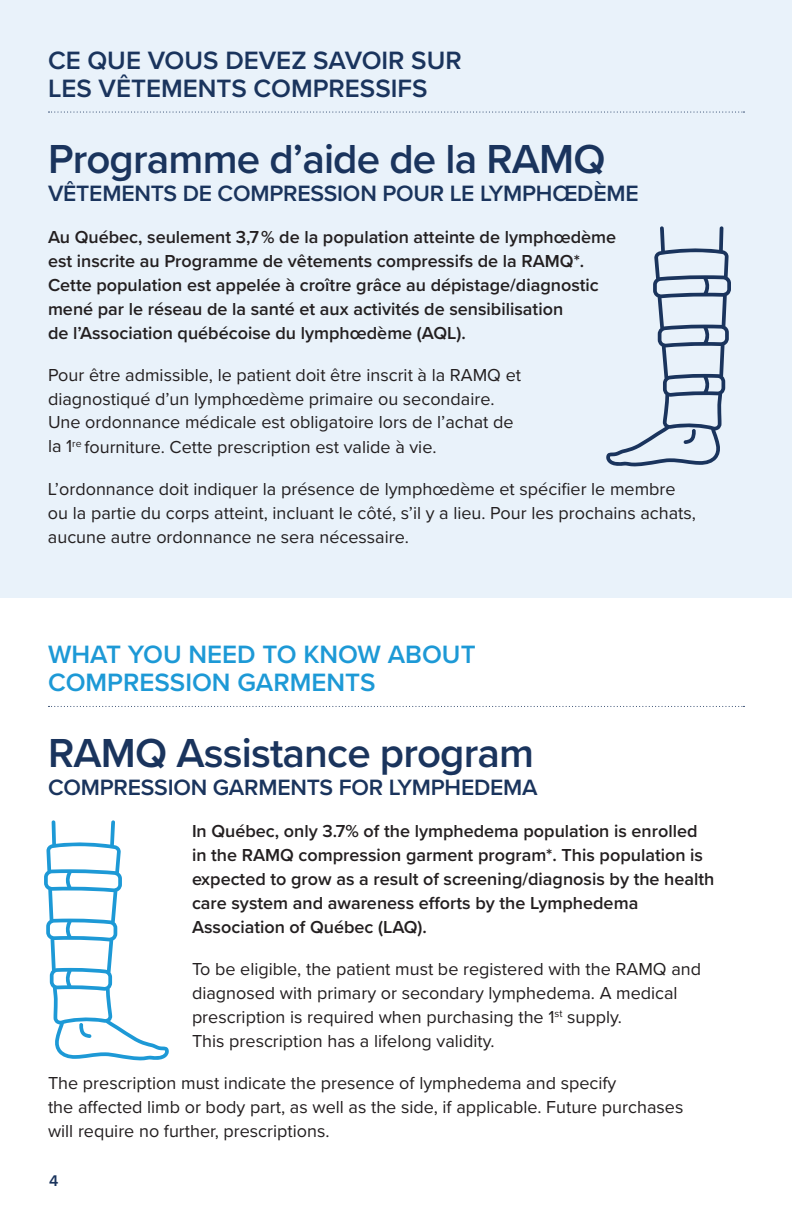
<style>
.page{position:relative;width:792px;height:1224px;background:#fff}
.page>*{position:absolute;margin:0;border:0;box-sizing:border-box;transform-origin:0 0}
.t1{font:600 42px "Proxima Nova";letter-spacing:-.02em;color:#1a345d}
.t2{font:600 26px/28px "Proxima Nova";color:#1a345d}
.t3{font:600 26px/28px "Proxima Nova";color:#1d99d6}
.t4{font:600 23px "Proxima Nova";letter-spacing:-.01em;color:#1a345d}
.t5{font:18px/24px "Proxima Nova";color:#231f20}
.t6{font:600 18px/24px "Proxima Nova";color:#231f20}
.t7{font:600 16px "Proxima Nova";color:#1a345d}
</style>
<div class="page">
<div style="left:0;top:0;width:792px;height:598px;background:#e9f2fa"></div>
<svg style="left:48px;top:112px;width:697px;height:1px"></svg>
<svg style="left:44px;top:820px;width:125px;height:241px"></svg>
<svg style="left:606px;top:226px;width:125px;height:241px"></svg>
<svg style="left:48px;top:706px;width:697px;height:1px"></svg>
<h2 class="t2" style="left:48px;top:45px;width:415px">CE QUE VOUS DEVEZ SAVOIR SUR<br>LES VÊTEMENTS COMPRESSIFS</h2>
<h1 class="t1" style="left:48px;top:127px;width:559px">Programme d’aide de la RAMQ</h1>
<p class="t4" style="left:48px;top:176px;width:592px">VÊTEMENTS DE COMPRESSION POUR LE LYMPHŒDÈME</p>
<p class="t6" style="left:48px;top:224px;width:570px">Au Québec, seulement 3,7 % de la population atteinte de lymphœdème est inscrite au Programme de vêtements compressifs de la RAMQ*.<br>Cette population est appelée à croître grâce au dépistage/diagnostic mené par le réseau de la santé et aux activités de sensibilisation<br>de l’Association québécoise du lymphœdème (AQL).</p>
<p class="t5" style="left:48px;top:362px;width:475px">Pour être admissible, le patient doit être inscrit à la RAMQ et diagnostiqué d’un lymphœdème primaire ou secondaire.<br>Une ordonnance médicale est obligatoire lors de l’achat de la 1<sup>re</sup> fourniture. Cette prescription est valide à vie.</p>
<p class="t5" style="left:48px;top:476px;width:650px">L’ordonnance doit indiquer la présence de lymphœdème et spécifier le membre ou la partie du corps atteint, incluant le côté, s’il y a lieu. Pour les prochains achats, aucune autre ordonnance ne sera nécessaire.</p>
<h2 class="t3" style="left:48px;top:640px;width:429px">WHAT YOU NEED TO KNOW ABOUT<br>COMPRESSION GARMENTS</h2>
<h1 class="t1" style="left:48px;top:722px;width:488px">RAMQ Assistance program</h1>
<p class="t4" style="left:48px;top:770px;width:491px">COMPRESSION GARMENTS FOR LYMPHEDEMA</p>
<p class="t6" style="left:192px;top:818px;width:524px">In Québec, only 3.7% of the lymphedema population is enrolled in the RAMQ compression garment program*. This population is expected to grow as a result of screening/diagnosis by the health care system and awareness efforts by the Lymphedema Association of Québec (LAQ).</p>
<p class="t5" style="left:192px;top:956px;width:511px">To be eligible, the patient must be registered with the RAMQ and diagnosed with primary or secondary lymphedema. A medical prescription is required when purchasing the 1<sup>st</sup> supply.<br>This prescription has a lifelong validity.</p>
<p class="t5" style="left:48px;top:1070px;width:637px">The prescription must indicate the presence of lymphedema and specify<br>the affected limb or body part, as well as the side, if applicable. Future purchases will require no further, prescriptions.</p>
<p class="t7" style="left:49px;top:1169px;width:11px">4</p>
</div>
